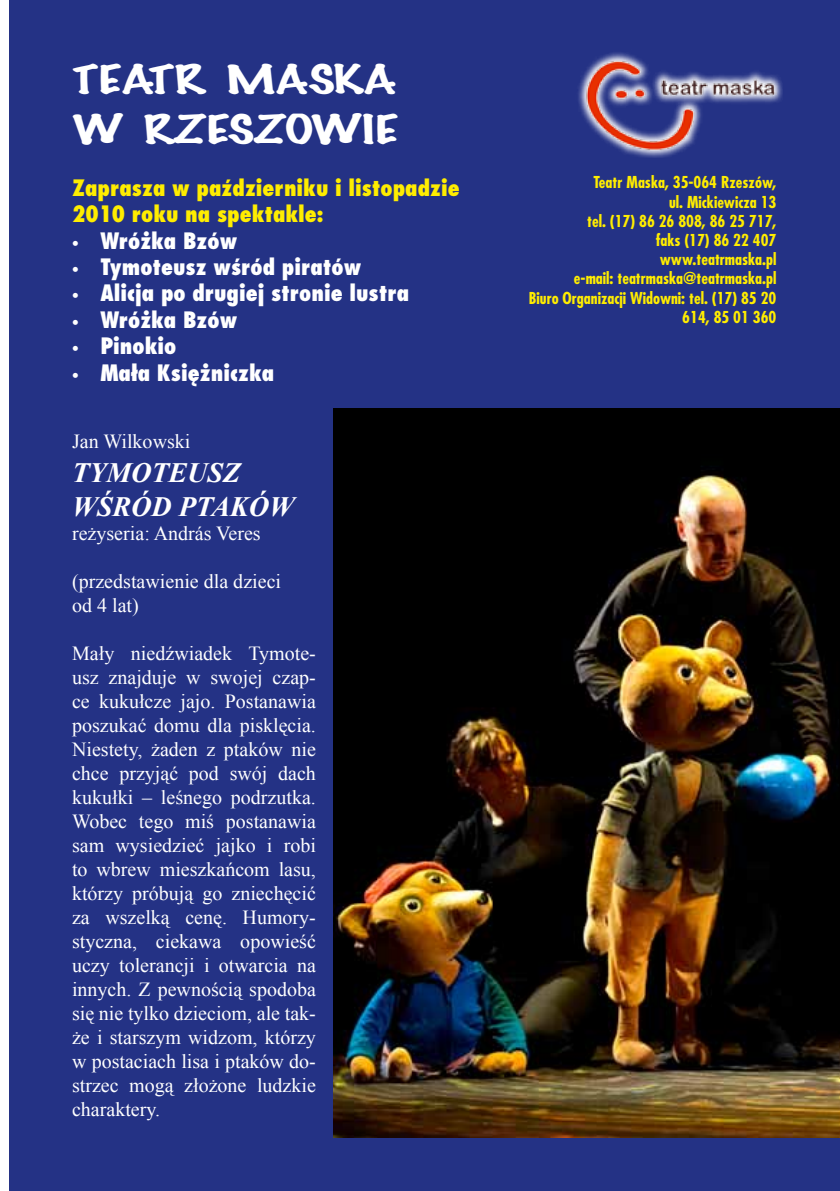
<style>
.page{position:relative;width:840px;height:1191px;background:#fff}
.page>*{position:absolute;margin:0;border:0;box-sizing:border-box;transform-origin:0 0}
.t1{font:40px/49.6px "FL Pismo Reczne 6";color:#fff}
.t2{font:italic 700 28px/33.6px "Times New Roman";color:#fff}
.t3{font:800 22px "Fujiyama";color:#fff}
.t4{font:800 22px/26.4px "Fujiyama";color:#ffed00}
.t5{font:20px/24px "Times New Roman";color:#fff}
.t6{font:700 16px/19.2px "Fujiyama";color:#ffed00;text-align:right}
</style>
<div class="page">
<div style="left:0;top:0;width:839px;height:1191px;background:#243285"></div>
<div style="left:0;top:0;width:9px;height:1191px;background:#fff"></div>
<img style="left:334px;top:408px;width:505px;height:729px">
<svg style="left:578px;top:52px;width:204px;height:60px"></svg>
<img style="left:582px;top:54px;width:194px;height:104px">
<h1 class="t1" style="left:72px;top:55px;width:327px">TEATR MASKA<br>W RZESZOWIE</h1>
<p class="t4" style="left:72px;top:174px;width:389px">Zaprasza w październiku i listopadzie<br>2010 roku na spektakle:</p>
<p class="t3" style="left:72px;top:226px;width:167px">• Wróżka Bzów</p>
<p class="t3" style="left:72px;top:252px;width:291px">• Tymoteusz wśród piratów</p>
<p class="t3" style="left:72px;top:278px;width:338px">• Alicja po drugiej stronie lustra</p>
<p class="t3" style="left:72px;top:305px;width:167px">• Wróżka Bzów</p>
<p class="t3" style="left:72px;top:331px;width:106px">• Pinokio</p>
<p class="t3" style="left:72px;top:358px;width:203px">• Mała Księżniczka</p>
<p class="t5" style="left:72px;top:429px;width:120px">Jan Wilkowski</p>
<h2 class="t2" style="left:72px;top:455px;width:223px">TYMOTEUSZ<br>WŚRÓD PTAKÓW</h2>
<p class="t5" style="left:72px;top:520px;width:190px">reżyseria: András Veres</p>
<p class="t5" style="left:72px;top:568px;width:210px">(przedstawienie dla dzieci od 4 lat)</p>
<p class="t5" style="left:72px;top:640px;width:245px;text-align:justify">Mały niedźwiadek Tymote&shy;usz znajduje w swojej czap&shy;ce kukułcze jajo. Postanawia poszukać domu dla pisklęcia.<br>Niestety, żaden z ptaków nie chce przyjąć pod swój dach kukułki – leśnego podrzutka.<br>Wobec tego miś postanawia sam wysiedzieć jajko i robi to wbrew mieszkańcom lasu, którzy próbują go zniechęcić za wszelką cenę. Humory&shy;styczna, ciekawa opowieść uczy tolerancji i otwarcia na innych. Z pewnością spodoba się nie tylko dzieciom, ale tak&shy;że i starszym widzom, którzy w postaciach lisa i ptaków do&shy;strzec mogą złożone ludzkie charaktery.</p>
<p class="t6" style="left:528px;top:173px;width:249px">Teatr Maska, 35-064 Rzeszów,<br>ul. Mickiewicza 13<br>tel. (17) 86 26 808, 86 25 717,<br>faks (17) 86 22 407<br>www.teatrmaska.pl<br>e-mail: teatrmaska@teatrmaska.pl<br>Biuro Organizacji Widowni: tel. (17) 85 20<br>614, 85 01 360</p>
</div>
